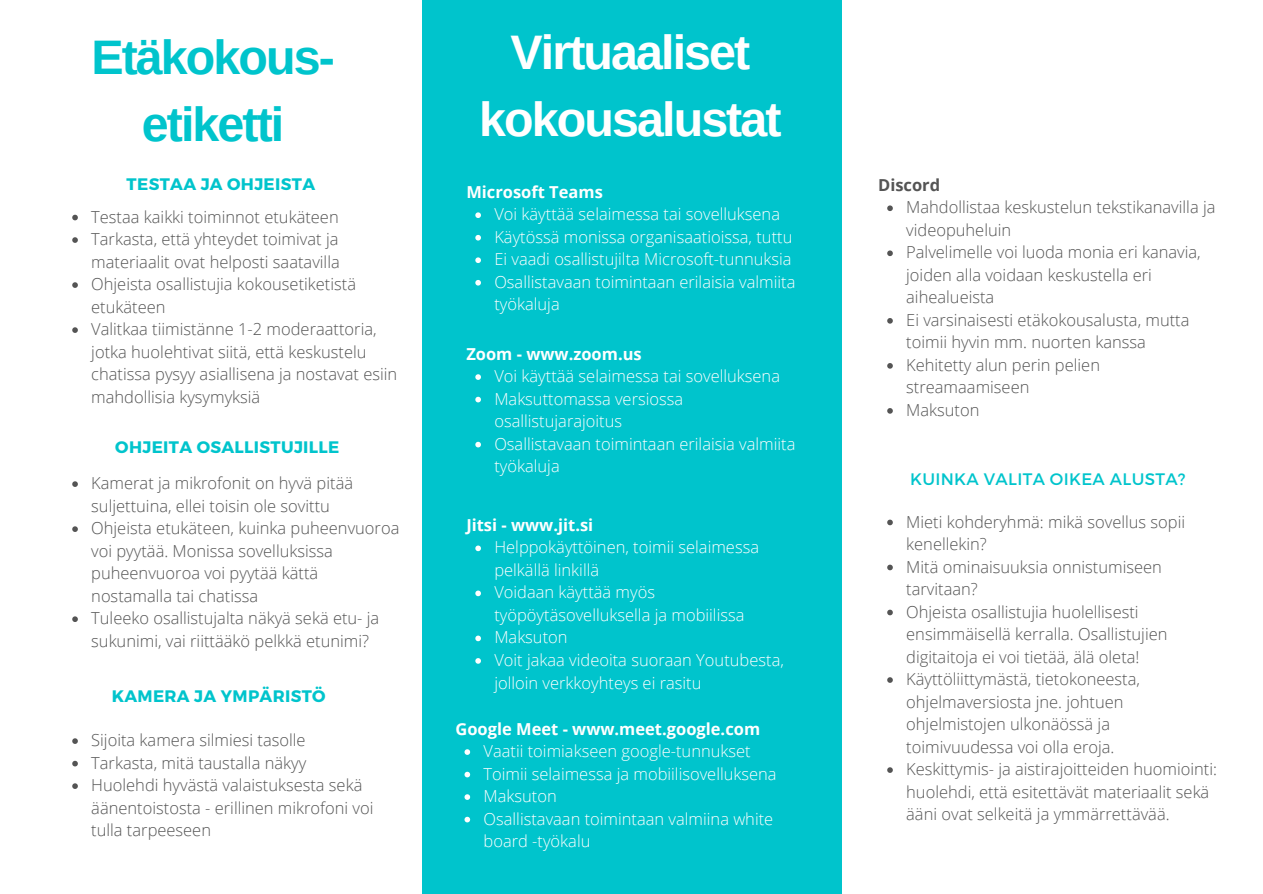
<style>
.page{position:relative;width:1263px;height:894px;background:#fff}
.page>*{position:absolute;margin:0;border:0;box-sizing:border-box;transform-origin:0 0}
.t1{font:700 48.45px/66.8px "Arimo";letter-spacing:-.04em;color:#fff;text-align:center}
.t2{font:700 48.45px "Arimo";letter-spacing:-.04em;color:#00c4cc}
.t3{font:700 16.65px "Montserrat";letter-spacing:.02em;color:#00c4cc}
.t4{font:16.65px "Montserrat";letter-spacing:.02em;color:#00c4cc}
.t5{font:300 16.5px/22.5px "Open Sans";color:#545454}
.t6{font:300 16.5px/22.5px "Open Sans";color:#fff}
.t7{font:700 16.5px "Open Sans";color:#fff}
.t8{font:700 16.5px "Open Sans";color:#545454}
</style>
<div class="page">
<div style="left:423px;top:0;width:418px;height:893px;background:#00c4cc"></div>
<svg style="left:475px;top:212px;width:6px;height:6px"></svg>
<svg style="left:475px;top:235px;width:6px;height:5px"></svg>
<svg style="left:475px;top:257px;width:6px;height:6px"></svg>
<svg style="left:475px;top:280px;width:6px;height:5px"></svg>
<svg style="left:887px;top:205px;width:6px;height:6px"></svg>
<svg style="left:887px;top:250px;width:6px;height:6px"></svg>
<svg style="left:887px;top:318px;width:6px;height:5px"></svg>
<svg style="left:887px;top:363px;width:6px;height:5px"></svg>
<svg style="left:887px;top:408px;width:6px;height:5px"></svg>
<svg style="left:72px;top:215px;width:6px;height:5px"></svg>
<svg style="left:72px;top:237px;width:6px;height:6px"></svg>
<svg style="left:72px;top:282px;width:6px;height:6px"></svg>
<svg style="left:72px;top:327px;width:6px;height:6px"></svg>
<svg style="left:72px;top:481px;width:6px;height:6px"></svg>
<svg style="left:72px;top:526px;width:6px;height:6px"></svg>
<svg style="left:72px;top:616px;width:6px;height:5px"></svg>
<svg style="left:72px;top:738px;width:6px;height:5px"></svg>
<svg style="left:72px;top:760px;width:6px;height:6px"></svg>
<svg style="left:72px;top:783px;width:6px;height:5px"></svg>
<svg style="left:887px;top:519px;width:6px;height:6px"></svg>
<svg style="left:887px;top:564px;width:6px;height:6px"></svg>
<svg style="left:887px;top:609px;width:6px;height:6px"></svg>
<svg style="left:887px;top:677px;width:6px;height:5px"></svg>
<svg style="left:887px;top:767px;width:6px;height:5px"></svg>
<svg style="left:475px;top:374px;width:6px;height:6px"></svg>
<svg style="left:475px;top:396px;width:6px;height:6px"></svg>
<svg style="left:475px;top:441px;width:6px;height:6px"></svg>
<svg style="left:464px;top:749px;width:6px;height:5px"></svg>
<svg style="left:464px;top:771px;width:6px;height:6px"></svg>
<svg style="left:464px;top:794px;width:6px;height:5px"></svg>
<svg style="left:464px;top:816px;width:6px;height:6px"></svg>
<svg style="left:475px;top:545px;width:6px;height:6px"></svg>
<svg style="left:475px;top:590px;width:6px;height:6px"></svg>
<svg style="left:475px;top:635px;width:6px;height:6px"></svg>
<svg style="left:475px;top:658px;width:6px;height:5px"></svg>
<p class="t2" style="left:91px;top:30px;width:245px">Etäkokous-</p>
<p class="t2" style="left:142px;top:97px;width:144px">etiketti</p>
<p class="t3" style="left:127px;top:173px;width:190px">TESTAA JA OHJEISTA</p>
<p class="t5" style="left:91px;top:205px;width:249px">Testaa kaikki toiminnot etukäteen</p>
<p class="t5" style="left:91px;top:227px;width:250px">Tarkasta, että yhteydet toimivat ja materiaalit ovat helposti saatavilla</p>
<p class="t5" style="left:91px;top:272px;width:266px">Ohjeista osallistujia kokousetiketistä etukäteen</p>
<p class="t5" style="left:91px;top:317px;width:307px">Valitkaa tiimistänne 1-2 moderaattoria, jotka huolehtivat siitä, että keskustelu chatissa pysyy asiallisena ja nostavat esiin mahdollisia kysymyksiä</p>
<p class="t3" style="left:115px;top:435px;width:226px">OHJEITA OSALLISTUJILLE</p>
<p class="t5" style="left:91px;top:471px;width:263px">Kamerat ja mikrofonit on hyvä pitää suljettuina, ellei toisin ole sovittu</p>
<p class="t5" style="left:91px;top:516px;width:310px">Ohjeista etukäteen, kuinka puheenvuoroa voi pyytää. Monissa sovelluksissa puheenvuoroa voi pyytää kättä nostamalla tai chatissa</p>
<p class="t5" style="left:91px;top:606px;width:290px">Tuleeko osallistujalta näkyä sekä etu- ja sukunimi, vai riittääkö pelkkä etunimi?</p>
<p class="t3" style="left:112px;top:685px;width:216px">KAMERA JA YMPÄRISTÖ</p>
<p class="t5" style="left:91px;top:728px;width:216px">Sijoita kamera silmiesi tasolle</p>
<p class="t5" style="left:91px;top:750px;width:216px">Tarkasta, mitä taustalla näkyy</p>
<p class="t5" style="left:91px;top:773px;width:284px">Huolehdi hyvästä valaistuksesta sekä äänentoistosta - erillinen mikrofoni voi tulla tarpeeseen</p>
<p class="t1" style="left:479px;top:19px;width:304px">Virtuaaliset kokousalustat</p>
<p class="t7" style="left:466px;top:180px;width:138px">Microsoft Teams</p>
<p class="t6" style="left:494px;top:202px;width:287px">Voi käyttää selaimessa tai sovelluksena</p>
<p class="t6" style="left:494px;top:225px;width:300px">Käytössä monissa organisaatioissa, tuttu</p>
<p class="t6" style="left:494px;top:247px;width:299px">Ei vaadi osallistujilta Microsoft-tunnuksia</p>
<p class="t6" style="left:494px;top:270px;width:303px">Osallistavaan toimintaan erilaisia valmiita työkaluja</p>
<p class="t7" style="left:466px;top:342px;width:177px">Zoom - www.zoom.us</p>
<p class="t6" style="left:494px;top:364px;width:287px">Voi käyttää selaimessa tai sovelluksena</p>
<p class="t6" style="left:494px;top:387px;width:190px">Maksuttomassa versiossa osallistujarajoitus</p>
<p class="t6" style="left:494px;top:432px;width:303px">Osallistavaan toimintaan erilaisia valmiita työkaluja</p>
<p class="t7" style="left:466px;top:513px;width:128px">Jitsi - www.jit.si</p>
<p class="t6" style="left:494px;top:535px;width:266px">Helppokäyttöinen, toimii selaimessa pelkällä linkillä</p>
<p class="t6" style="left:494px;top:580px;width:252px">Voidaan käyttää myös työpöytäsovelluksella ja mobiilissa</p>
<p class="t6" style="left:494px;top:625px;width:75px">Maksuton</p>
<p class="t6" style="left:494px;top:648px;width:291px">Voit jakaa videoita suoraan Youtubesta, jolloin verkkoyhteys ei rasitu</p>
<p class="t7" style="left:455px;top:716px;width:306px">Google Meet - www.meet.google.com</p>
<p class="t6" style="left:484px;top:739px;width:269px">Vaatii toimiakseen google-tunnukset</p>
<p class="t6" style="left:484px;top:761px;width:295px">Toimii selaimessa ja mobiilisovelluksena</p>
<p class="t6" style="left:484px;top:784px;width:75px">Maksuton</p>
<p class="t6" style="left:484px;top:806px;width:291px">Osallistavaan toimintaan valmiina white board -työkalu</p>
<p class="t8" style="left:878px;top:173px;width:64px">Discord</p>
<p class="t5" style="left:906px;top:196px;width:311px">Mahdollistaa keskustelun tekstikanavilla ja videopuheluin</p>
<p class="t5" style="left:906px;top:240px;width:296px">Palvelimelle voi luoda monia eri kanavia, joiden alla voidaan keskustella eri aihealueista</p>
<p class="t5" style="left:906px;top:308px;width:285px">Ei varsinaisesti etäkokousalusta, mutta toimii hyvin mm. nuorten kanssa</p>
<p class="t5" style="left:906px;top:353px;width:195px">Kehitetty alun perin pelien streamaamiseen</p>
<p class="t5" style="left:906px;top:398px;width:75px">Maksuton</p>
<p class="t4" style="left:910px;top:467px;width:277px">KUINKA VALITA OIKEA ALUSTA?</p>
<p class="t5" style="left:906px;top:509px;width:280px">Mieti kohderyhmä: mikä sovellus sopii kenellekin?</p>
<p class="t5" style="left:906px;top:554px;width:257px">Mitä ominaisuuksia onnistumiseen tarvitaan?</p>
<p class="t5" style="left:906px;top:599px;width:263px">Ohjeista osallistujia huolellisesti ensimmäisellä kerralla. Osallistujien digitaitoja ei voi tietää, älä oleta!</p>
<p class="t5" style="left:906px;top:667px;width:235px">Käyttöliittymästä, tietokoneesta, ohjelmaversiosta jne. johtuen ohjelmistojen ulkonäössä ja toimivuudessa voi olla eroja.</p>
<p class="t5" style="left:906px;top:757px;width:312px">Keskittymis- ja aistirajoitteiden huomiointi: huolehdi, että esitettävät materiaalit sekä ääni ovat selkeitä ja ymmärrettävää.</p>
</div>
